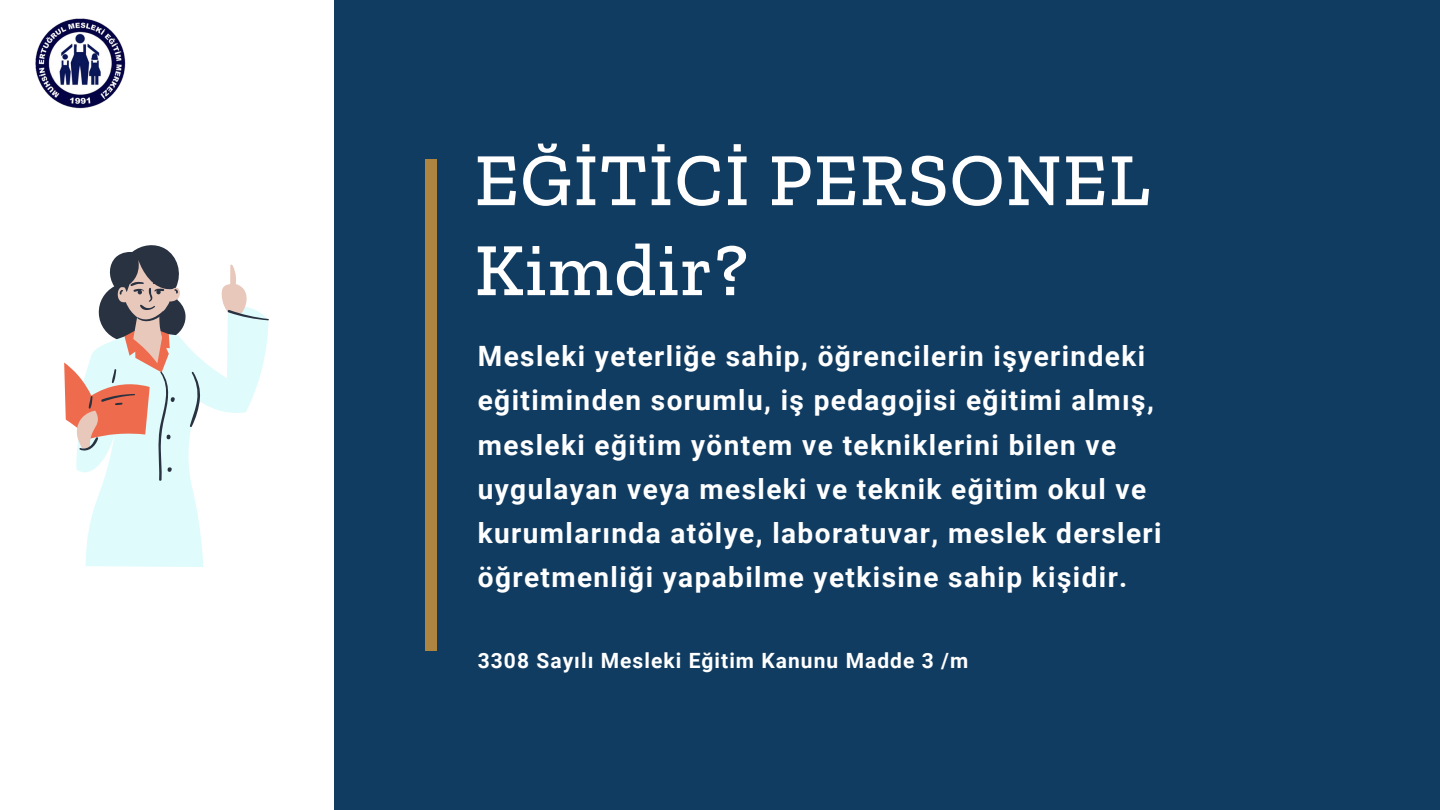
<style>
.page{position:relative;width:1440px;height:810px;background:#113c61}
.page>*{position:absolute;margin:0;border:0;box-sizing:border-box;transform-origin:0 0}
.t1{font:500 75px/90px "Zilla Slab";letter-spacing:.02em;color:#fff}
.t2{font:700 28px/44.2px "Roboto";letter-spacing:.05em;color:#fff}
.t3{font:700 21px "Roboto";letter-spacing:.05em;color:#fff}
</style>
<div class="page">
<div style="left:0;top:0;width:334px;height:810px;background:#fff"></div>
<div style="left:425px;top:159px;width:12px;height:492px;background:#ae8441"></div>
<img style="left:36px;top:18px;width:90px;height:91px">
<svg style="left:86px;top:481px;width:117px;height:86px;background:#e2fbfc"></svg>
<svg style="left:64px;top:245px;width:205px;height:236px"></svg>
<h1 class="t1" style="left:475px;top:134px;width:677px">EĞİTİCİ PERSONEL<br>Kimdir?</h1>
<p class="t2" style="left:478px;top:334px;width:685px">Mesleki yeterliğe sahip, öğrencilerin işyerindeki eğitiminden sorumlu, iş pedagojisi eğitimi almış, mesleki eğitim yöntem ve tekniklerini bilen ve uygulayan veya mesleki ve teknik eğitim okul ve kurumlarında atölye, laboratuvar, meslek dersleri öğretmenliği yapabilme yetkisine sahip kişidir.</p>
<p class="t3" style="left:478px;top:648px;width:492px">3308 Sayılı Mesleki Eğitim Kanunu Madde 3 /m</p>
</div>
